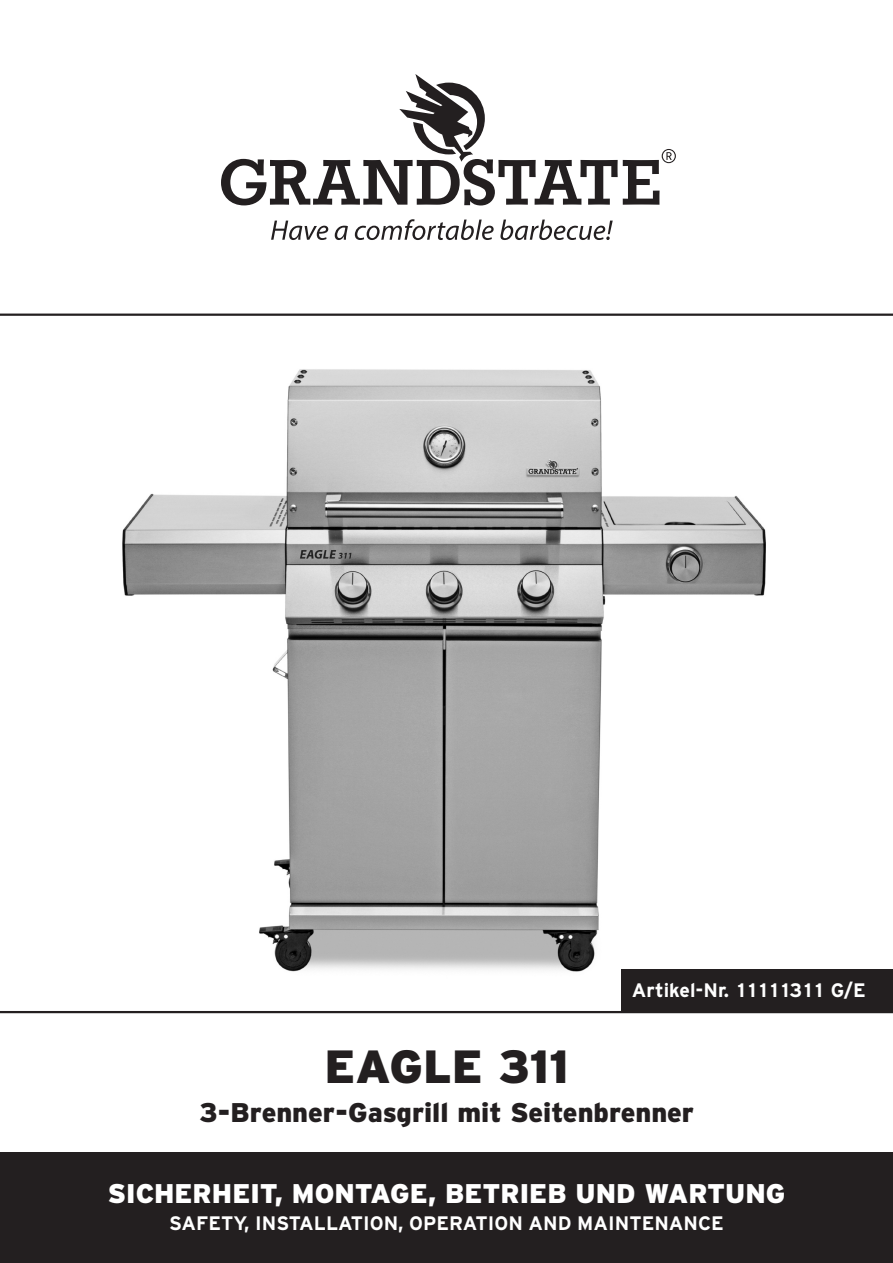
<style>
.page{position:relative;width:893px;height:1263px;background:#fff}
.page>*{position:absolute;margin:0;border:0;box-sizing:border-box;transform-origin:0 0}
.t1{font:900 46.5px "Interstate Plus";color:#231f20}
.t2{font:900 27px "Interstate Plus";color:#fff}
.t3{font:900 27px "Interstate Plus";color:#231f20}
.t4{font:700 19.5px "Interstate Plus";color:#fff}
.t5{font:700 19.5px "Interstate Plus";letter-spacing:-.045em;color:#fff}
</style>
<div class="page">
<img style="left:122px;top:369px;width:644px;height:603px">
<hr style="left:0;top:314px;width:893px;height:2px;background:#231f20">
<hr style="left:0;top:1011px;width:893px;height:2px;background:#231f20">
<div style="left:0;top:1152px;width:893px;height:111px;background:#231f20"></div>
<div style="left:621px;top:969px;width:272px;height:43px;background:#231f20"></div>
<svg style="left:271px;top:221px;width:57px;height:19px"></svg>
<svg style="left:335px;top:226px;width:13px;height:14px"></svg>
<svg style="left:355px;top:219px;width:139px;height:21px"></svg>
<svg style="left:500px;top:220px;width:113px;height:20px"></svg>
<svg style="left:221px;top:74px;width:455px;height:131px"></svg>
<p class="t5" style="left:632px;top:979px;width:235px">Artikel-Nr. 11111311 G/E</p>
<h1 class="t1" style="left:324px;top:1039px;width:246px">EAGLE 311</h1>
<h2 class="t3" style="left:199px;top:1097px;width:496px">3-Brenner-Gasgrill mit Seitenbrenner</h2>
<h2 class="t2" style="left:108px;top:1178px;width:679px">SICHERHEIT, MONTAGE, BETRIEB UND WARTUNG</h2>
<p class="t4" style="left:169px;top:1212px;width:556px">SAFETY, INSTALLATION, OPERATION AND MAINTENANCE</p>
</div>
